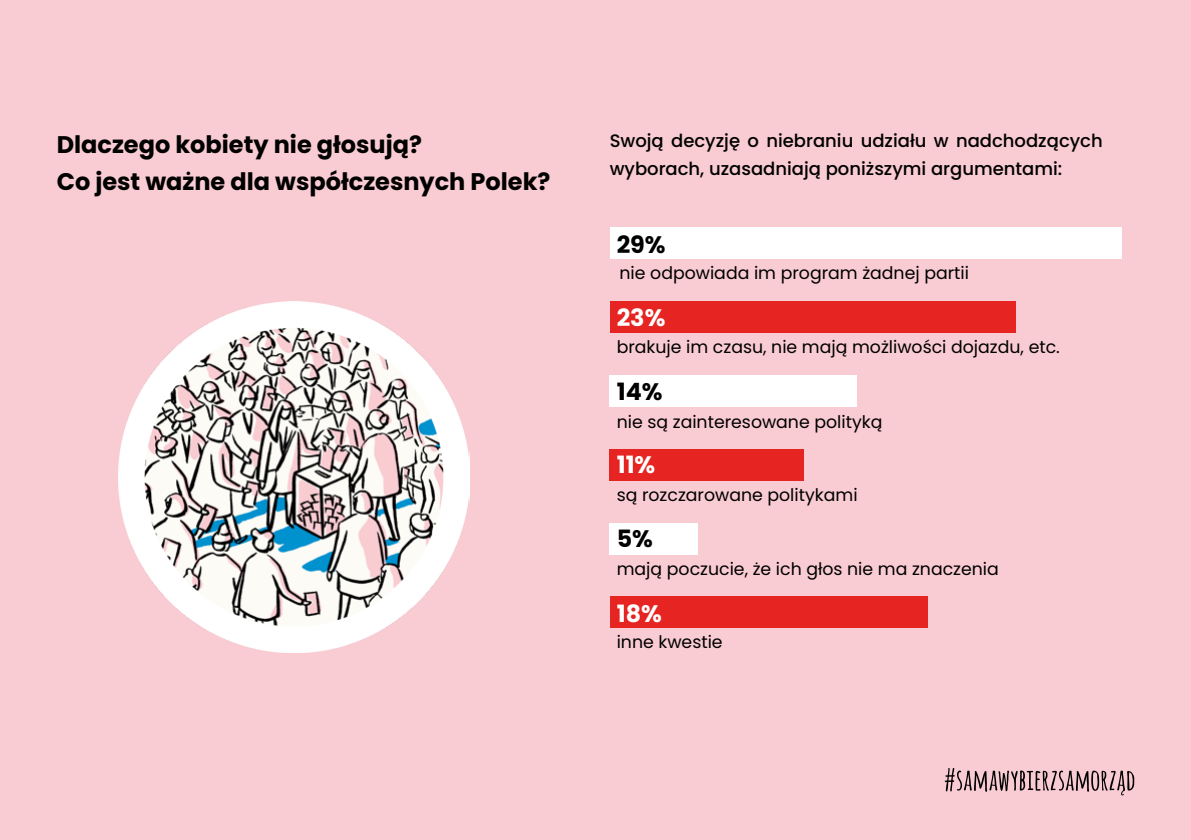
<style>
.page{position:relative;width:1191px;height:840px;background:#fff}
.page>*{position:absolute;margin:0;border:0;box-sizing:border-box;transform-origin:0 0}
.t1{font:700 24px/36px "Poppins";color:#000}
.t2{font:700 23.8px "Poppins";color:#fff}
.t3{font:700 23.8px "Poppins";color:#000}
.t4{font:500 18px/28px "Poppins";color:#000}
.t5{font:17.4px "Poppins";color:#000}
</style>
<div class="page">
<div style="left:0;top:0;width:1191px;height:839px;background:#f9cbd2"></div>
<svg style="left:944px;top:768px;width:190px;height:27px"></svg>
<div style="left:609px;top:227px;width:512px;height:31px;background:#fff"></div>
<div style="left:609px;top:301px;width:406px;height:31px;background:#e62421"></div>
<div style="left:609px;top:375px;width:247px;height:31px;background:#fff"></div>
<div style="left:609px;top:449px;width:195px;height:31px;background:#e62421"></div>
<div style="left:609px;top:522px;width:89px;height:31px;background:#fff"></div>
<div style="left:609px;top:596px;width:318px;height:31px;background:#e62421"></div>
<img style="left:118px;top:301px;width:351px;height:351px">
<h1 class="t1" style="left:57px;top:127px;width:495px">Dlaczego kobiety nie głosują?<br>Co jest ważne dla współczesnych Polek?</h1>
<p class="t4" style="left:609px;top:127px;width:494px">Swoją decyzję o niebraniu udziału w nadchodzących wyborach, uzasadniają poniższymi argumentami:</p>
<h2 class="t3" style="left:617px;top:230px;width:50px">29%</h2>
<p class="t5" style="left:619px;top:263px;width:351px">nie odpowiada im program żadnej partii</p>
<h2 class="t2" style="left:617px;top:304px;width:50px">23%</h2>
<p class="t5" style="left:616px;top:336px;width:444px">brakuje im czasu, nie mają możliwości dojazdu, etc.</p>
<h2 class="t3" style="left:617px;top:377px;width:47px">14%</h2>
<p class="t5" style="left:616px;top:412px;width:267px">nie są zainteresowane polityką</p>
<h2 class="t2" style="left:617px;top:450px;width:40px">11%</h2>
<p class="t5" style="left:616px;top:484px;width:242px">są rozczarowane politykami</p>
<h2 class="t3" style="left:617px;top:525px;width:38px">5%</h2>
<p class="t5" style="left:616px;top:558px;width:384px">mają poczucie, że ich głos nie ma znaczenia</p>
<h2 class="t2" style="left:617px;top:599px;width:47px">18%</h2>
<p class="t5" style="left:616px;top:632px;width:107px">inne kwestie</p>
</div>
